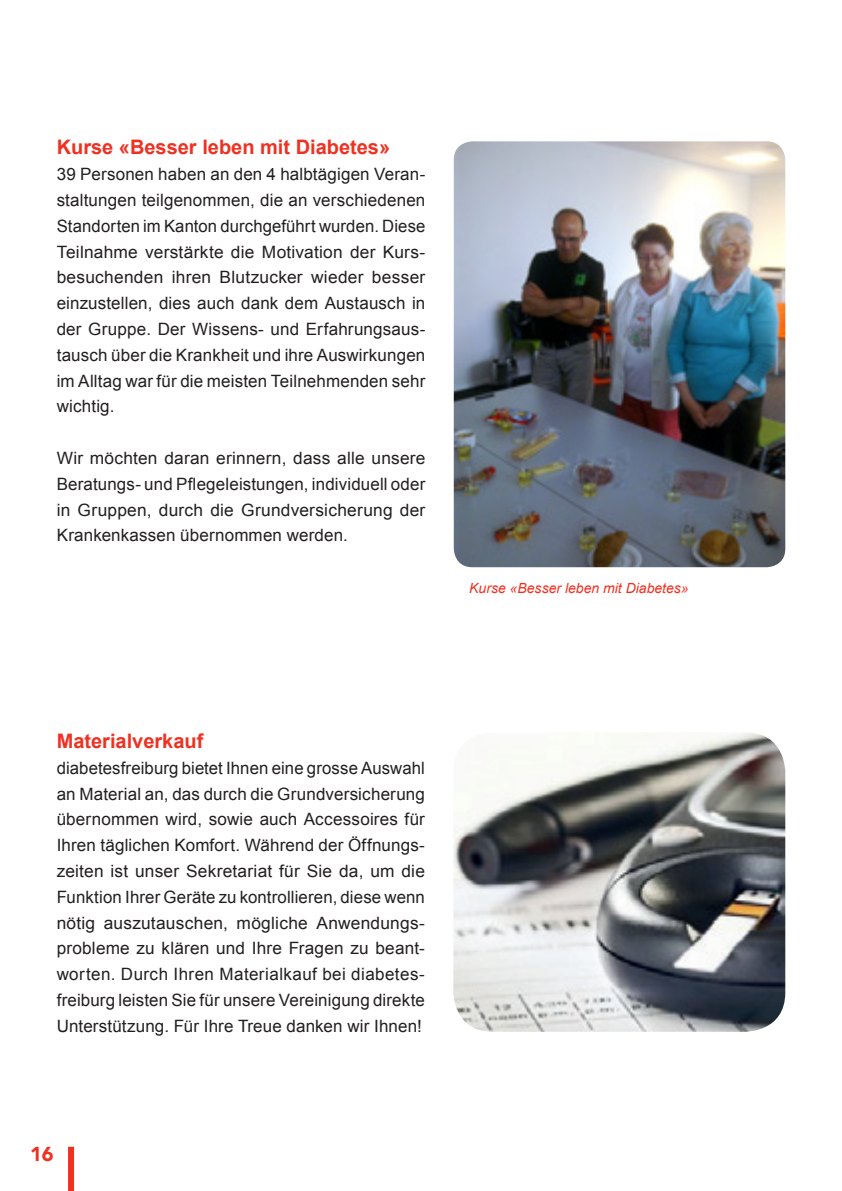
<style>
.page{position:relative;width:842px;height:1191px;background:#fff}
.page>*{position:absolute;margin:0;border:0;box-sizing:border-box;transform-origin:0 0}
.t1{font:700 20px "Arial";color:#ef3122}
.t2{font:900 20px "Avenir";color:#ef3122}
.t3{font:17px/25.8px "Arial";letter-spacing:.01em;color:#231f20;text-align:justify}
.t4{font:italic 14px "Arial";color:#ef3122}
</style>
<div class="page">
<div style="left:68px;top:1146px;width:6px;height:45px;background:#ef3122"></div>
<img style="left:454px;top:141px;width:331px;height:426px">
<img style="left:453px;top:733px;width:332px;height:298px">
<p class="t1" style="left:57px;top:134px;width:335px">Kurse «Besser leben mit Diabetes»</p>
<p class="t3" style="left:57px;top:161px;width:370px">39 Personen haben an den 4 halbtägigen Veran&shy;staltungen teilgenommen, die an verschiedenen Standorten im Kanton durchgeführt wurden. Diese Teilnahme verstärkte die Motivation der Kurs&shy;besuchenden ihren Blutzucker wieder besser einzustellen, dies auch dank dem Austausch in der Gruppe. Der Wissens- und Erfahrungsaus&shy;tausch über die Krankheit und ihre Auswirkungen im Alltag war für die meisten Teilnehmenden sehr wichtig.</p>
<p class="t3" style="left:57px;top:445px;width:370px">Wir möchten daran erinnern, dass alle unsere Beratungs- und Pflegeleistungen, individuell oder in Gruppen, durch die Grundversicherung der Krankenkassen übernommen werden.</p>
<p class="t4" style="left:469px;top:579px;width:221px">Kurse «Besser leben mit Diabetes»</p>
<p class="t1" style="left:57px;top:727px;width:148px">Materialverkauf</p>
<p class="t3" style="left:57px;top:755px;width:370px">diabetesfreiburg bietet Ihnen eine grosse Auswahl an Material an, das durch die Grundversicherung übernommen wird, sowie auch Accessoires für Ihren täglichen Komfort. Während der Öffnungs&shy;zeiten ist unser Sekretariat für Sie da, um die Funktion Ihrer Geräte zu kontrollieren, diese wenn nötig auszutauschen, mögliche Anwendungs&shy;probleme zu klären und Ihre Fragen zu beant&shy;worten. Durch Ihren Materialkauf bei diabetes&shy;freiburg leisten Sie für unsere Vereinigung direkte Unterstützung. Für Ihre Treue danken wir Ihnen!</p>
<p class="t2" style="left:30px;top:1141px;width:25px">16</p>
</div>
